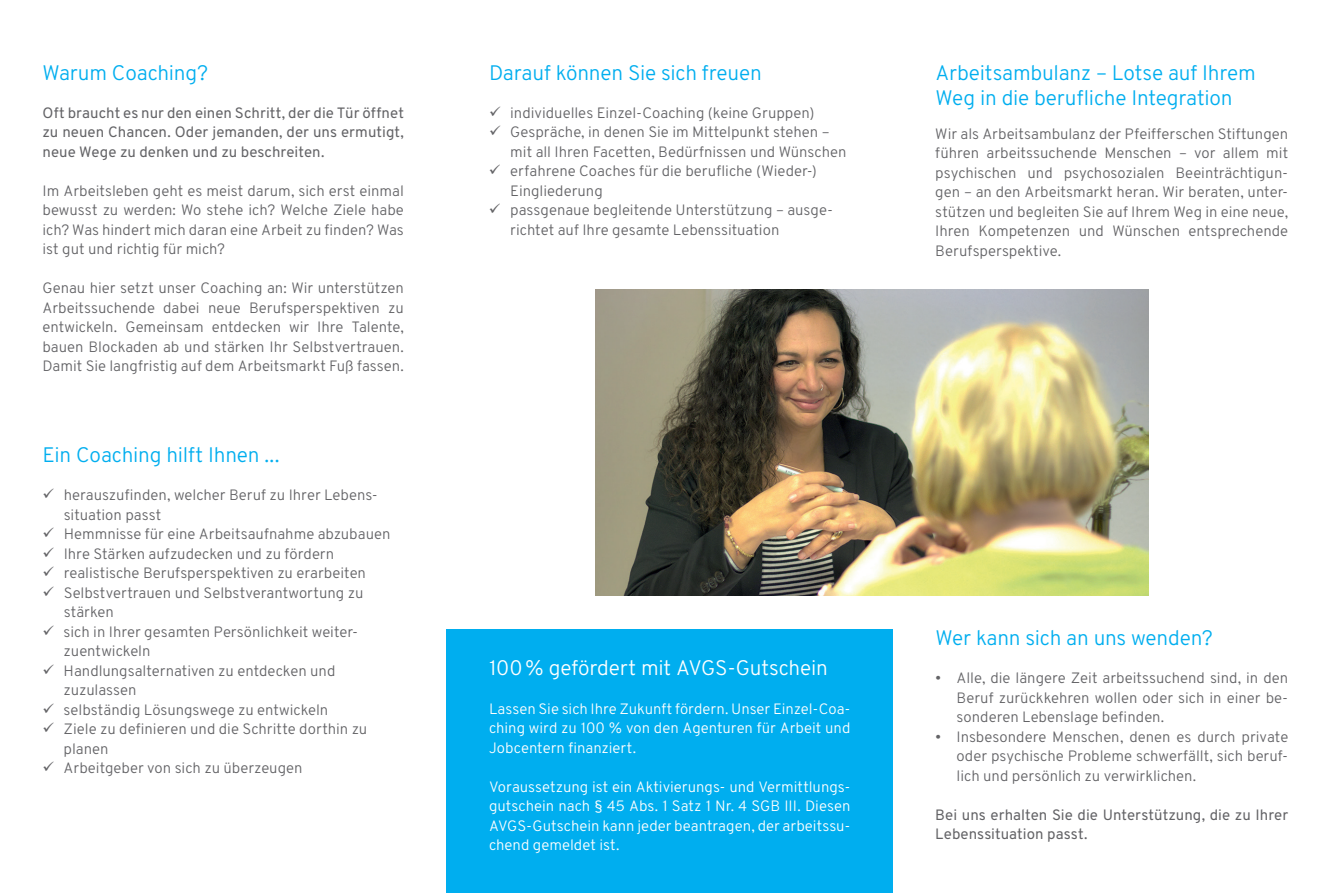
<style>
.page{position:relative;width:1331px;height:893px;background:#fff}
.page>*{position:absolute;margin:0;border:0;box-sizing:border-box;transform-origin:0 0}
.t1{font:300 21px/25.5px "Overpass";letter-spacing:-.01em;color:#00aeef}
.t2{font:300 21px "Overpass";letter-spacing:-.01em;color:#fff}
.t3{font:300 15px/19.5px "Overpass";color:#636366;text-align:justify}
.t4{font:300 15px/19.5px "Overpass";color:#fff;text-align:justify}
.t5{font:15px/19.5px "Overpass";letter-spacing:.005em;color:#636366;text-align:justify}
</style>
<div class="page">
<img style="left:595px;top:289px;width:553px;height:306px">
<div style="left:446px;top:629px;width:447px;height:264px;background:#00aeef"></div>
<h1 class="t1" style="left:43px;top:60px;width:167px">Warum Coaching?</h1>
<p class="t5" style="left:42px;top:103px;width:363px">Oft braucht es nur den einen Schritt, der die Tür öffnet zu neuen Chancen. Oder jemanden, der uns ermutigt, neue Wege zu denken und zu beschreiten.</p>
<p class="t3" style="left:42px;top:181px;width:363px">Im Arbeitsleben geht es meist darum, sich erst einmal bewusst zu werden: Wo stehe ich? Welche Ziele habe ich? Was hindert mich daran eine Arbeit zu finden? Was ist gut und richtig für mich?</p>
<p class="t3" style="left:42px;top:278px;width:363px">Genau hier setzt unser Coaching an: Wir unterstützen Arbeitssuchende dabei neue Berufsperspektiven zu entwickeln. Gemeinsam entdecken wir Ihre Talente, bauen Blockaden ab und stärken Ihr Selbstvertrauen.<br>Damit Sie langfristig auf dem Arbeitsmarkt Fuß fassen.</p>
<h1 class="t1" style="left:43px;top:442px;width:238px">Ein Coaching hilft Ihnen ...</h1>
<p class="t3" style="left:64px;top:485px;width:328px;text-align:left">herauszufinden, welcher Beruf zu Ihrer Lebens&shy;situation passt<br>Hemmnisse für eine Arbeitsaufnahme abzubauen Ihre Stärken aufzudecken und zu fördern realistische Berufsperspektiven zu erarbeiten Selbstvertrauen und Selbstverantwortung zu stärken<br>sich in Ihrer gesamten Persönlichkeit weiter&shy;zuentwickeln<br>Handlungsalternativen zu entdecken und zuzulassen<br>selbständig Lösungswege zu entwickeln<br>Ziele zu definieren und die Schritte dorthin zu planen<br>Arbeitgeber von sich zu überzeugen</p>
<h1 class="t1" style="left:489px;top:60px;width:274px">Darauf können Sie sich freuen</h1>
<h1 class="t1" style="left:935px;top:60px;width:322px">Arbeitsambulanz – Lotse auf Ihrem<br>Weg in die berufliche Integration</h1>
<p class="t3" style="left:510px;top:103px;width:338px;text-align:left">individuelles Einzel-Coaching (keine Gruppen)<br>Gespräche, in denen Sie im Mittelpunkt stehen – mit all Ihren Facetten, Bedürfnissen und Wünschen erfahrene Coaches für die berufliche (Wieder-)<br>Eingliederung<br>passgenaue begleitende Unterstützung – ausge&shy;richtet auf Ihre gesamte Lebenssituation</p>
<p class="t3" style="left:935px;top:124px;width:354px">Wir als Arbeitsambulanz der Pfeifferschen Stiftungen führen arbeitssuchende Menschen – vor allem mit psychischen und psychosozialen Beeinträchtigun&shy;gen – an den Arbeitsmarkt heran. Wir beraten, unter&shy;stützen und begleiten Sie auf Ihrem Weg in eine neue, Ihren Kompetenzen und Wünschen entsprechende Berufsperspektive.</p>
<h1 class="t2" style="left:489px;top:653px;width:340px">100% gefördert mit AVGS-Gutschein</h1>
<p class="t4" style="left:489px;top:699px;width:363px">Lassen Sie sich Ihre Zukunft fördern. Unser Einzel-Coa&shy;ching wird zu 100 % von den Agenturen für Arbeit und Jobcentern finanziert.</p>
<p class="t4" style="left:489px;top:777px;width:363px">Voraussetzung ist ein Aktivierungs- und Vermittlungs&shy;gutschein nach § 45 Abs. 1 Satz 1 Nr. 4 SGB III. Diesen AVGS-Gutschein kann jeder beantragen, der arbeitssu&shy;chend gemeldet ist.</p>
<h1 class="t1" style="left:935px;top:625px;width:279px">Wer kann sich an uns wenden?</h1>
<p class="t3" style="left:956px;top:668px;width:333px;text-indent:-21px">• Alle, die längere Zeit arbeitssuchend sind, in den Beruf zurückkehren wollen oder sich in einer be&shy;sonderen Lebenslage befinden.</p>
<p class="t3" style="left:956px;top:727px;width:333px;text-indent:-21px">• Insbesondere Menschen, denen es durch private oder psychische Probleme schwerfällt, sich beruf&shy;lich und persönlich zu verwirklichen.</p>
<p class="t5" style="left:935px;top:805px;width:354px">Bei uns erhalten Sie die Unterstützung, die zu Ihrer<br>Lebenssituation passt.</p>
</div>
